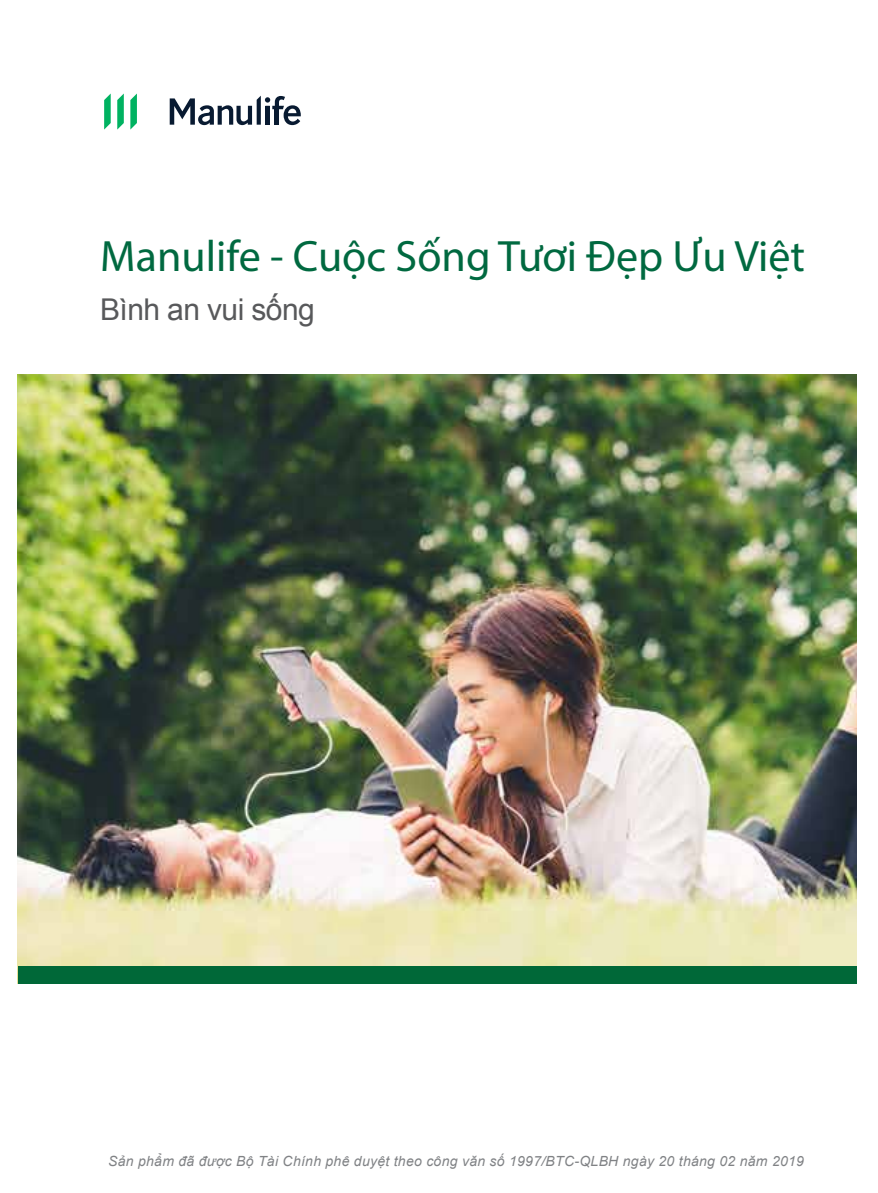
<style>
.page{position:relative;width:878px;height:1193px;background:#fff}
.page>*{position:absolute;margin:0;border:0;box-sizing:border-box;transform-origin:0 0}
.t1{font:44px "Myriad Pro";color:#006940}
.t2{font:30px "Arial";letter-spacing:-.02em;color:#58595b}
.t3{font:italic 14px "Arial";letter-spacing:.02em;color:#808285}
</style>
<div class="page">
<img style="left:18px;top:374px;width:838px;height:591px">
<div style="left:18px;top:965px;width:838px;height:18px;background:#006838"></div>
<svg style="left:130px;top:93px;width:7px;height:36px"></svg>
<svg style="left:117px;top:93px;width:7px;height:36px"></svg>
<svg style="left:104px;top:93px;width:7px;height:36px"></svg>
<svg style="left:170px;top:96px;width:131px;height:29px"></svg>
<h1 class="t1" style="left:100px;top:229px;width:706px">Manulife - Cuộc Sống Tươi Đẹp Ưu Việt</h1>
<h2 class="t2" style="left:100px;top:290px;width:216px">Bình an vui sống</h2>
<p class="t3" style="left:108px;top:1151px;width:697px">Sản phẩm đã được Bộ Tài Chính phê duyệt theo công văn số 1997/BTC-QLBH ngày 20 tháng 02 năm 2019</p>
</div>
